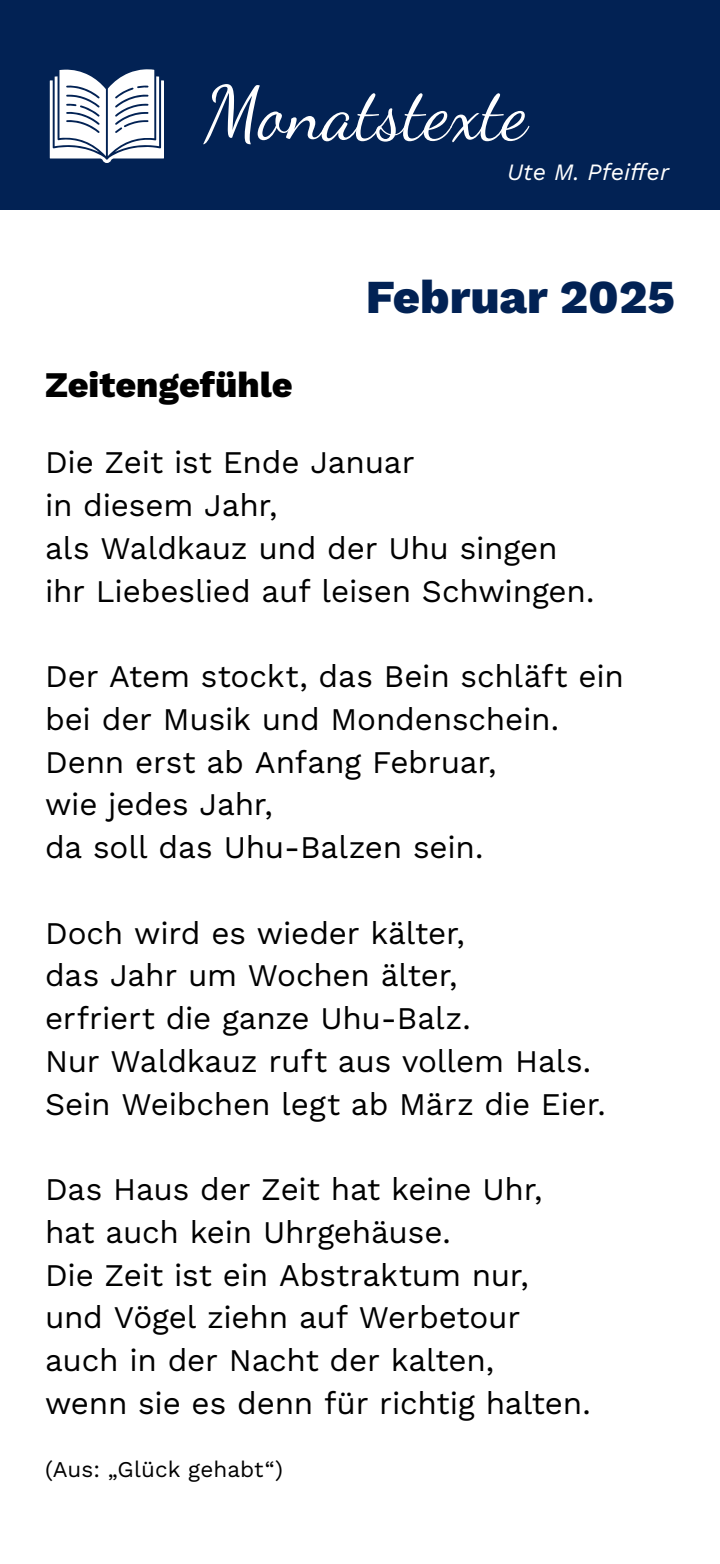
<style>
.page{position:relative;width:720px;height:1564px;background:#fff}
.page>*{position:absolute;margin:0;border:0;box-sizing:border-box;transform-origin:0 0}
.t1{font:74.7px "Dancing Script OT";color:#fff}
.t2{font:800 47.25px "Work Sans";color:#022254}
.t3{font:800 36px "Work Sans";color:#000}
.t4{font:31.5px/42.8px "Work Sans";letter-spacing:-.005em;color:#000}
.t5{font:italic 23.4px "Work Sans";color:#fff}
.t6{font:22.5px "Work Sans";letter-spacing:.005em;color:#000}
</style>
<div class="page">
<div style="left:0;top:0;width:720px;height:209px;background:#022254"></div>
<svg style="left:50px;top:69px;width:114px;height:94px"></svg>
<h1 class="t1" style="left:204px;top:69px;width:326px">Monatstexte</h1>
<p class="t5" style="left:507px;top:154px;width:163px">Ute M. Pfeiffer</p>
<p class="t3" style="left:45px;top:358px;width:249px">Zeitengefühle</p>
<h2 class="t2" style="left:366px;top:261px;width:311px">Februar 2025</h2>
<p class="t4" style="left:45px;top:440px;width:551px">Die Zeit ist Ende Januar<br>in diesem Jahr,<br>als Waldkauz und der Uhu singen ihr Liebeslied auf leisen Schwingen.</p>
<p class="t4" style="left:45px;top:654px;width:581px">Der Atem stockt, das Bein schläft ein bei der Musik und Mondenschein.<br>Denn erst ab Anfang Februar,<br>wie jedes Jahr,<br>da soll das Uhu-Balzen sein.</p>
<p class="t4" style="left:45px;top:910px;width:562px">Doch wird es wieder kälter,<br>das Jahr um Wochen älter,<br>erfriert die ganze Uhu-Balz.<br>Nur Waldkauz ruft aus vollem Hals.<br>Sein Weibchen legt ab März die Eier.</p>
<p class="t4" style="left:45px;top:1167px;width:547px">Das Haus der Zeit hat keine Uhr, hat auch kein Uhrgehäuse.<br>Die Zeit ist ein Abstraktum nur, und Vögel ziehn auf Werbetour auch in der Nacht der kalten,<br>wenn sie es denn für richtig halten.</p>
<p class="t6" style="left:45px;top:1452px;width:240px">(Aus: „Glück gehabt“)</p>
</div>
